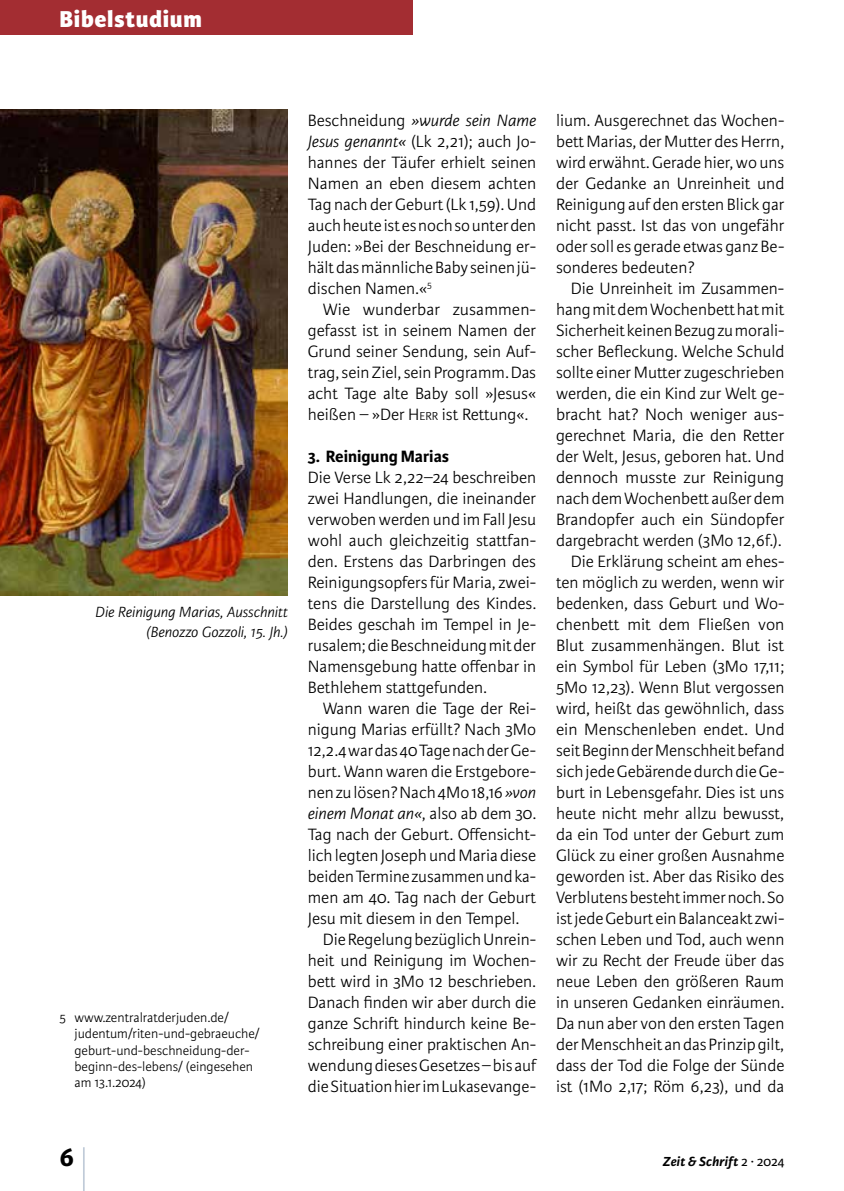
<style>
.page{position:relative;width:844px;height:1191px;background:#fff}
.page>*{position:absolute;margin:0;border:0;box-sizing:border-box;transform-origin:0 0}
.t1{font:300 59.5px "Karmina Sans Basic";color:#9aacc1;scale:.29 1}
.t2{font:700 28px "Karmina Sans Basic";color:#000}
.t3{font:800 24.5px "Karmina Sans Basic";letter-spacing:.025em;color:#fff}
.t4{font:300 17.5px/21px "Karmina Sans Basic";color:#000;text-align:justify}
.t5{font:italic 300 17.5px "Karmina Sans Basic";color:#000}
.t6{font:700 17.5px "Karmina Sans Basic";color:#000}
.t7{font:italic 300 15.75px/20.1px "Karmina Sans Basic";color:#000;text-align:right}
.t8{font:300 14px/16.1px "Karmina Sans Basic";color:#000}
.t9{font:italic 700 14px "Karmina Sans Basic";letter-spacing:.015em;color:#000}
.s1{font-style:italic}
.s2{font-style:inherit}
.s3{font-size:12.25px}
.s4{font-style:normal}
.s5{font-weight:400;font-style:normal}
</style>
<div class="page">
<div style="left:0;top:0;width:412px;height:35px;background:#a32d32"></div>
<img style="left:0;top:109px;width:288px;height:486px">
<h3 class="t3" style="left:60px;top:4px;width:144px">Bibelstudium</h3>
<p class="t7" style="left:95px;top:602px;width:194px">Die Reinigung Marias, Ausschnitt (Benozzo Gozzoli, 15. Jh.)</p>
<p class="t8" style="left:74px;top:1010px;width:187px;text-indent:-15px">5 www.zentralratderjuden.de/ judentum/riten-und-gebraeuche/ geburt-und-beschneidung-der&shy;beginn-des-lebens/ (eingesehen am 13.1.2024)</p>
<p class="t4" style="left:308px;top:110px;width:230px">Beschneidung <span class="s1">»wurde sein Name Jesus genannt«</span> (Lk 2,21); auch Jo&shy;hannes der Täufer erhielt seinen Namen an eben diesem achten Tag nach der Geburt (Lk 1,59). Und auch heute ist es noch so unter den Juden: »Bei der Beschneidung er&shy;hält das männliche Baby seinen jü&shy;dischen Namen.«<sup>5</sup></p>
<p class="t4" style="left:308px;top:299px;width:230px;text-indent:15px">Wie wunderbar zusammen&shy;gefasst ist in seinem Namen der Grund seiner Sendung, sein Auf&shy;trag, sein Ziel, sein Programm. Das acht Tage alte Baby soll »Jesus« heißen – »Der <span class="s2">H</span><span class="s3">ERR</span> ist Rettung«.</p>
<p class="t6" style="left:308px;top:446px;width:143px">3. Reinigung Marias</p>
<p class="t4" style="left:308px;top:467px;width:230px">Die Verse Lk 2,22–24 beschreiben zwei Handlungen, die ineinander verwoben werden und im Fall Jesu wohl auch gleichzeitig stattfan&shy;den. Erstens das Darbringen des Reinigungsopfers für Maria, zwei&shy;tens die Darstellung des Kindes.<br>Beides geschah im Tempel in Je&shy;rusalem; die Beschneidung mit der Namensgebung hatte offenbar in Bethlehem stattgefunden.</p>
<p class="t4" style="left:322px;top:698px;width:215px">Wann waren die Tage der Rei-</p>
<p class="t4" style="left:308px;top:719px;width:230px">nigung Marias erfüllt? Nach 3Mo</p>
<p class="t4" style="left:308px;top:740px;width:230px">12,2.4 war das 40 Tage nach der Ge-</p>
<p class="t4" style="left:308px;top:761px;width:230px">burt. Wann waren die Erstgebore-</p>
<p class="t4" style="left:308px;top:782px;width:230px">nen zu lösen? Nach 4Mo 18,16 <span class="s1">»von</span></p>
<p class="t5" style="left:308px;top:804px;width:230px">einem Monat an«<span class="s4">, also ab dem 30.</span></p>
<p class="t4" style="left:308px;top:824px;width:230px">Tag nach der Geburt. Offensicht-</p>
<p class="t4" style="left:308px;top:845px;width:230px">lich legten Joseph und Maria diese</p>
<p class="t4" style="left:308px;top:866px;width:230px">beiden Termine zusammen und ka-</p>
<p class="t4" style="left:308px;top:887px;width:230px">men am 40. Tag nach der Geburt</p>
<p class="t4" style="left:308px;top:908px;width:213px">Jesu mit diesem in den Tempel.</p>
<p class="t4" style="left:322px;top:929px;width:215px">Die Regelung bezüglich Unrein-</p>
<p class="t4" style="left:308px;top:950px;width:230px">heit und Reinigung im Wochen-</p>
<p class="t4" style="left:308px;top:971px;width:230px">bett wird in 3Mo 12 beschrieben.</p>
<p class="t4" style="left:308px;top:992px;width:230px">Danach finden wir aber durch die</p>
<p class="t4" style="left:308px;top:1013px;width:230px">ganze Schrift hindurch keine Be-</p>
<p class="t4" style="left:308px;top:1034px;width:230px">schreibung einer praktischen An-</p>
<p class="t4" style="left:308px;top:1055px;width:230px">wendung dieses Gesetzes – bis auf</p>
<p class="t4" style="left:308px;top:1076px;width:230px">die Situation hier im Lukasevange-</p>
<p class="t4" style="left:556px;top:110px;width:230px">lium. Ausgerechnet das Wochen&shy;bett Marias, der Mutter des Herrn, wird erwähnt. Gerade hier, wo uns der Gedanke an Unreinheit und Reinigung auf den ersten Blick gar nicht passt. Ist das von ungefähr oder soll es gerade etwas ganz Be&shy;sonderes bedeuten?</p>
<p class="t4" style="left:556px;top:278px;width:230px;text-align:right">Die Unreinheit im Zusammen&shy;hang mit dem Wochenbett hat mit<br>Sicherheit keinen Bezug zu morali&shy;scher Befleckung. Welche Schuld sollte einer Mutter zugeschrieben werden, die ein Kind zur Welt ge&shy;bracht hat? Noch weniger aus&shy;gerechnet Maria, die den Retter der Welt, Jesus, geboren hat. Und dennoch musste zur Reinigung nach dem Wochenbett außer dem<br>Brandopfer auch ein Sündopfer dargebracht werden (3Mo 12,6f.).<br>Die Erklärung scheint am ehes&shy;ten möglich zu werden, wenn wir bedenken, dass Geburt und Wo&shy;chenbett mit dem Fließen von<br>Blut zusammenhängen. Blut ist ein Symbol für Leben (3Mo 17,11;<br>5Mo 12,23). Wenn Blut vergossen wird, heißt das gewöhnlich, dass ein Menschenleben endet. Und seit Beginn der Menschheit befand sich jede Gebärende durch die Ge&shy;burt in Lebensgefahr. Dies ist uns heute nicht mehr allzu bewusst, da ein Tod unter der Geburt zum<br>Glück zu einer großen Ausnahme geworden ist. Aber das Risiko des<br>Verblutens besteht immer noch. So ist jede Geburt ein Balanceakt zwi&shy;schen Leben und Tod, auch wenn wir zu Recht der Freude über das neue Leben den größeren Raum in unseren Gedanken einräumen.<br>Da nun aber von den ersten Tagen der Menschheit an das Prinzip gilt, dass der Tod die Folge der Sünde ist (1Mo 2,17; Röm 6,23), und da</p>
<h2 class="t2" style="left:60px;top:1141px;width:16px">6</h2>
<h1 class="t1" style="left:82px;top:1140px;width:17px">|</h1>
<p class="t9" style="left:662px;top:1153px;width:123px">Zeit &amp; Schrift <span class="s5">2 ∙ 2024</span></p>
</div>
